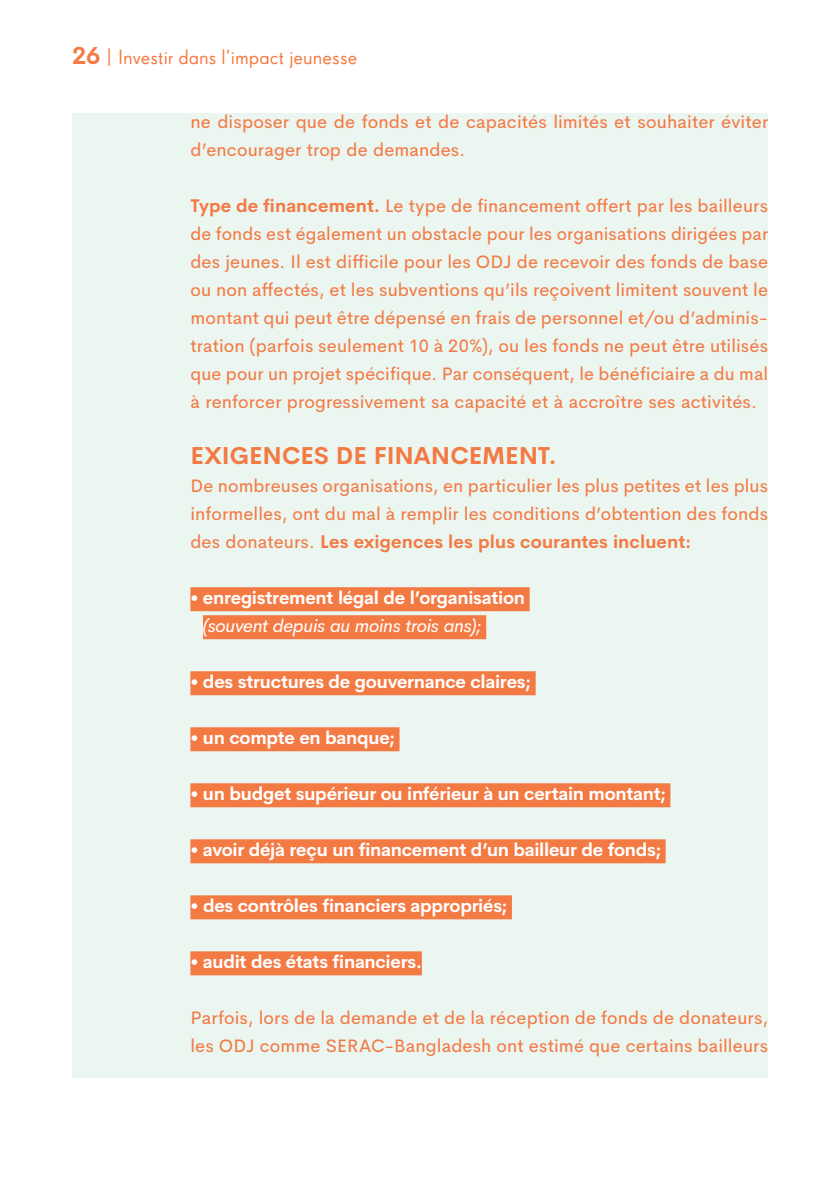
<style>
.page{position:relative;width:840px;height:1191px;background:#fff}
.page>*{position:absolute;margin:0;border:0;box-sizing:border-box;transform-origin:0 0}
.t1{font:700 24px "Cerebri Sans";color:#f47a44}
.t2{font:20px "Super Grotesk Pro";color:#f47a44}
.t3{font:18px/28px "Cerebri Sans";letter-spacing:.005em;color:#f47a44}
.t4{font:700 18px "Cerebri Sans";letter-spacing:-.015em;color:#fff}
.t5{font:italic 18px "Cerebri Sans";letter-spacing:-.015em;color:#fff}
.s1{font-family:"Cerebri Sans";font-weight:700;font-size:24px}
.s2{font-weight:700}
</style>
<div class="page">
<div style="left:72px;top:113px;width:695px;height:964px;background:#ebf6f1"></div>
<div style="left:190px;top:587px;width:339px;height:24px;background:#f47a44"></div>
<div style="left:203px;top:615px;width:283px;height:24px;background:#f47a44"></div>
<div style="left:190px;top:671px;width:345px;height:24px;background:#f47a44"></div>
<div style="left:190px;top:727px;width:209px;height:24px;background:#f47a44"></div>
<div style="left:190px;top:783px;width:480px;height:24px;background:#f47a44"></div>
<div style="left:190px;top:839px;width:475px;height:24px;background:#f47a44"></div>
<div style="left:190px;top:895px;width:321px;height:24px;background:#f47a44"></div>
<div style="left:190px;top:951px;width:231px;height:24px;background:#f47a44"></div>
<p class="t2" style="left:72px;top:46px;width:286px"><span class="s1">26</span> | Investir dans l’impact jeunesse</p>
<p class="t3" style="left:190px;top:106px;width:579px">ne disposer que de fonds et de capacités limités et souhaiter éviter d’encourager trop de demandes.</p>
<p class="t3" style="left:190px;top:190px;width:579px;text-align:justify"><span class="s2">Type de financement.</span> Le type de financement offert par les bailleurs de fonds est également un obstacle pour les organisations dirigées par des jeunes. Il est difficile pour les ODJ de recevoir des fonds de base ou non affectés, et les subventions qu’ils reçoivent limitent souvent le montant qui peut être dépensé en frais de personnel et/ou d’adminis&shy;tration (parfois seulement 10 à 20%), ou les fonds ne peut être utilisés que pour un projet spécifique. Par conséquent, le bénéficiaire a du mal à renforcer progressivement sa capacité et à accroître ses activités.</p>
<h1 class="t1" style="left:190px;top:436px;width:367px">EXIGENCES DE FINANCEMENT.</h1>
<p class="t3" style="left:190px;top:470px;width:579px;text-align:justify">De nombreuses organisations, en particulier les plus petites et les plus informelles, ont du mal à remplir les conditions d’obtention des fonds des donateurs. <span class="s2">Les exigences les plus courantes incluent:</span></p>
<p class="t4" style="left:190px;top:583px;width:336px">• enregistrement légal de l’organisation</p>
<p class="t5" style="left:203px;top:611px;width:280px">(souvent depuis au moins trois ans);</p>
<p class="t4" style="left:190px;top:667px;width:342px">• des structures de gouvernance claires;</p>
<p class="t4" style="left:190px;top:723px;width:206px">• un compte en banque;</p>
<p class="t4" style="left:190px;top:779px;width:477px">• un budget supérieur ou inférieur à un certain montant;</p>
<p class="t4" style="left:190px;top:835px;width:472px">• avoir déjà reçu un financement d’un bailleur de fonds;</p>
<p class="t4" style="left:190px;top:891px;width:318px">• des contrôles financiers appropriés;</p>
<p class="t4" style="left:190px;top:947px;width:233px">• audit des états financiers.</p>
<p class="t3" style="left:190px;top:1002px;width:579px">Parfois, lors de la demande et de la réception de fonds de donateurs, les ODJ comme SERAC-Bangladesh ont estimé que certains bailleurs</p>
</div>
